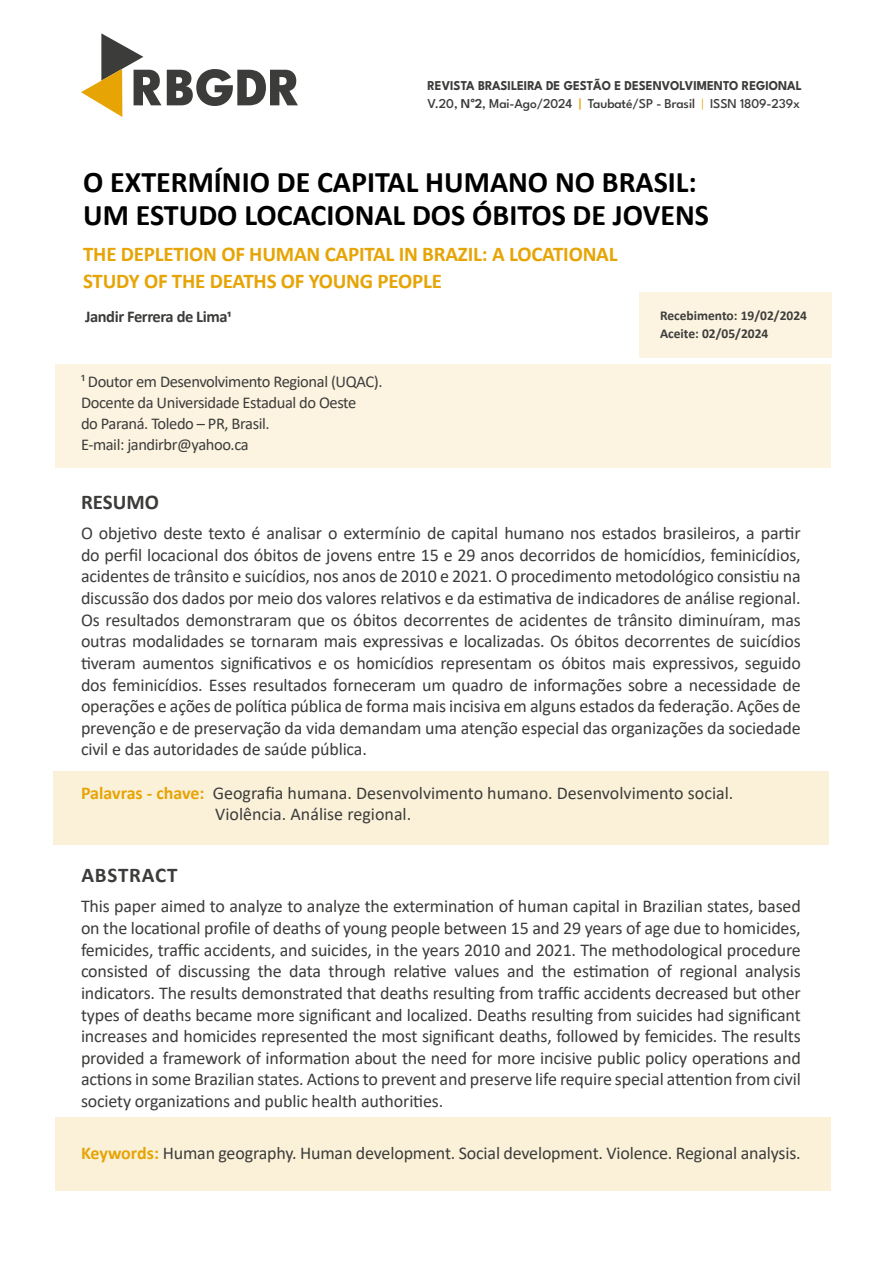
<style>
.page{position:relative;width:891px;height:1262px;background:#fff}
.page>*{position:absolute;margin:0;border:0;box-sizing:border-box;transform-origin:0 0}
.t1{font:800 54px "League Spartan";color:#3c3c3b}
.t2{font:700 30px/33px "Calibri";color:#000}
.t3{font:700 21px/27px "Calibri";letter-spacing:-.01em;color:#e6a405}
.t4{font:700 21px "Calibri";letter-spacing:.03em;color:#3c3c3b}
.t5{font:18px/21.6px "Calibri";letter-spacing:-.01em;color:#3c3c3b;text-align:justify}
.t6{font:16.5px/21px "Calibri";letter-spacing:-.025em;color:#3c3c3b}
.t7{font:700 16.5px "Calibri";letter-spacing:-.025em;color:#3c3c3b}
.t8{font:500 13.5px "League Spartan";letter-spacing:-.01em;color:#3c3c3b}
.t9{font:700 13.5px "League Spartan";color:#3c3c3b;scale:.94 1}
.t10{font:700 13.5px/18px "Calibri";color:#3d3d3c}
.s1{font-weight:600}
.s2{font-family:"Calibri";font-weight:700}
.s3{color:#e6a405}
.s4{font-weight:300;color:#e6a405}
.s5{font-weight:700;color:#e6a405}
</style>
<div class="page">
<div style="left:55px;top:364px;width:776px;height:104px;background:#fcf4e1"></div>
<div style="left:53px;top:771px;width:776px;height:73px;background:#fbf1d9"></div>
<div style="left:55px;top:1117px;width:776px;height:74px;background:#fbf1d9"></div>
<div style="left:639px;top:292px;width:192px;height:66px;background:#fcf4e1"></div>
<svg style="left:81px;top:33px;width:62px;height:84px"></svg>
<h1 class="t1" style="left:132px;top:48px;width:171px">RBGDR</h1>
<p class="t9" style="left:428px;top:76px;width:400px">REVISTA BRASILEIRA DE GESTÃO E DESENVOLVIMENTO REGIONAL</p>
<p class="t8" style="left:428px;top:94px;width:374px">V.20, <span class="s1">N</span><span class="s2">°</span><span class="s1">2</span>, Mai-Ago/2024 <span class="s3">|</span> Taubaté/SP - Brasil <span class="s4">|</span> ISSN 1809-239x</p>
<h2 class="t2" style="left:83px;top:165px;width:627px">O EXTERMÍNIO DE CAPITAL HUMANO NO BRASIL:<br>UM ESTUDO LOCACIONAL DOS ÓBITOS DE JOVENS</h2>
<p class="t3" style="left:83px;top:240px;width:536px">THE DEPLETION OF HUMAN CAPITAL IN BRAZIL: A LOCATIONAL<br>STUDY OF THE DEATHS OF YOUNG PEOPLE</p>
<p class="t7" style="left:85px;top:305px;width:148px">Jandir Ferrera de Lima1</p>
<p class="t10" style="left:660px;top:306px;width:149px">Recebimento: 19/02/2024<br>Aceite: 02/05/2024</p>
<p class="t6" style="left:81px;top:371px;width:303px">¹ Doutor em Desenvolvimento Regional (UQAC).<br>Docente da Universidade Estadual do Oeste<br>do Paraná. Toledo – PR, Brasil.<br>E-mail: jandirbr@yahoo.ca</p>
<p class="t4" style="left:81px;top:487px;width:80px">RESUMO</p>
<p class="t5" style="left:81px;top:522px;width:721px">O objetivo deste texto é analisar o extermínio de capital humano nos estados brasileiros, a partir do perfil locacional dos óbitos de jovens entre 15 e 29 anos decorridos de homicídios, feminicídios, acidentes de trânsito e suicídios, nos anos de 2010 e 2021. O procedimento metodológico consistiu na discussão dos dados por meio dos valores relativos e da estimativa de indicadores de análise regional.<br>Os resultados demonstraram que os óbitos decorrentes de acidentes de trânsito diminuíram, mas outras modalidades se tornaram mais expressivas e localizadas. Os óbitos decorrentes de suicídios tiveram aumentos significativos e os homicídios representam os óbitos mais expressivos, seguido dos feminicídios. Esses resultados forneceram um quadro de informações sobre a necessidade de operações e ações de política pública de forma mais incisiva em alguns estados da federação. Ações de prevenção e de preservação da vida demandam uma atenção especial das organizações da sociedade civil e das autoridades de saúde pública.</p>
<p class="t5" style="left:215px;top:781px;width:520px;text-indent:-134px"><span class="s5">Palavras - chave:</span> Geografia humana. Desenvolvimento humano. Desenvolvimento social.<br>Violência. Análise regional.</p>
<p class="t4" style="left:81px;top:860px;width:98px">ABSTRACT</p>
<p class="t5" style="left:81px;top:895px;width:721px">This paper aimed to analyze to analyze the extermination of human capital in Brazilian states, based on the locational profile of deaths of young people between 15 and 29 years of age due to homicides, femicides, traffic accidents, and suicides, in the years 2010 and 2021. The methodological procedure consisted of discussing the data through relative values and the estimation of regional analysis indicators. The results demonstrated that deaths resulting from traffic accidents decreased but other types of deaths became more significant and localized. Deaths resulting from suicides had significant increases and homicides represented the most significant deaths, followed by femicides. The results provided a framework of information about the need for more incisive public policy operations and actions in some Brazilian states. Actions to prevent and preserve life require special attention from civil society organizations and public health authorities.</p>
<p class="t5" style="left:81px;top:1141px;width:721px"><span class="s5">Keywords:</span> Human geography. Human development. Social development. Violence. Regional analysis.</p>
</div>
